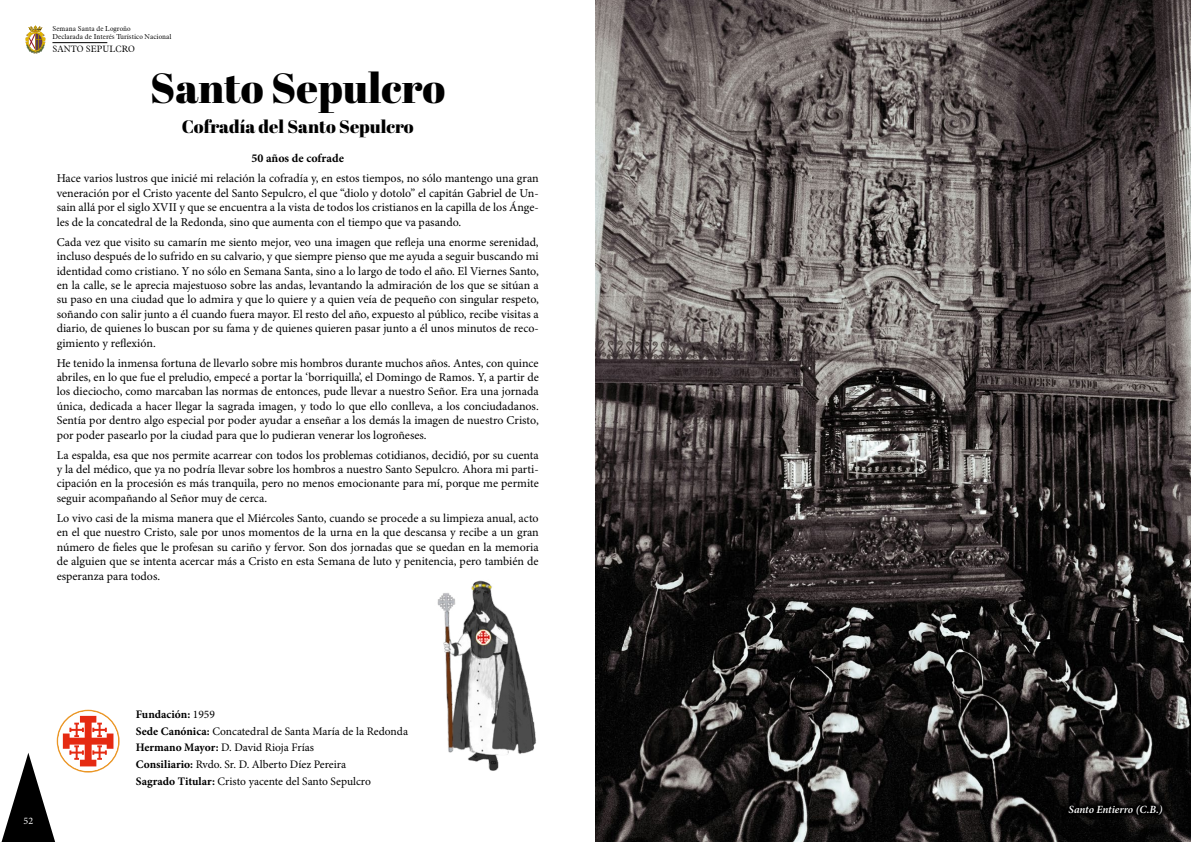
<style>
.page{position:relative;width:1191px;height:842px;background:#fff}
.page>*{position:absolute;margin:0;border:0;box-sizing:border-box;transform-origin:0 0}
.t1{font:42px "Abril Fatface";color:#000}
.t2{font:18px "Abril Fatface";color:#000}
.t3{font:12px/14.4px "Minion Pro";color:#000;text-align:justify}
.t4{font:700 12px "Minion Pro";color:#000}
.t5{font:11.5px/16.6px "Minion Pro";color:#000}
.t6{font:italic 600 11px "Minion Pro";letter-spacing:-.01em;color:#fff}
.t7{font:10px "Minion Pro";color:#fff}
.t8{font:300 9px "Aldine 721 BT";color:#000}
.t9{font:300 7px/8.4px "Aldine 721 BT";color:#000}
.s1{font-weight:700}
</style>
<div class="page">
<svg style="left:25px;top:26px;width:21px;height:28px"></svg>
<hr style="left:52px;top:42px;width:55px;height:1px;background:#000">
<img style="left:437px;top:580px;width:99px;height:191px">
<img style="left:595px;top:0;width:596px;height:842px">
<svg style="left:1063px;top:800px;width:104px;height:20px;background:#090808"></svg>
<svg style="left:2px;top:710px;width:118px;height:132px"></svg>
<p class="t9" style="left:52px;top:24px;width:121px">Semana Santa de Logroño<br>Declarada de Interés Turístico Nacional</p>
<p class="t8" style="left:52px;top:43px;width:84px">SANTO SEPULCRO</p>
<h1 class="t1" style="left:150px;top:58px;width:296px">Santo Sepulcro</h1>
<h2 class="t2" style="left:182px;top:114px;width:233px">Cofradía del Santo Sepulcro</h2>
<p class="t4" style="left:251px;top:150px;width:94px">50 años de cofrade</p>
<p class="t3" style="left:57px;top:172px;width:483px">Hace varios lustros que inicié mi relación la cofradía y, en estos tiempos, no sólo mantengo una gran veneración por el Cristo yacente del Santo Sepulcro, el que “diolo y dotolo” el capitán Gabriel de Un&shy;sain allá por el siglo XVII y que se encuentra a la vista de todos los cristianos en la capilla de los Ánge&shy;les de la concatedral de la Redonda, sino que aumenta con el tiempo que va pasando.</p>
<p class="t3" style="left:57px;top:235px;width:483px">Cada vez que visito su camarín me siento mejor, veo una imagen que refleja una enorme serenidad, incluso después de lo sufrido en su calvario, y que siempre pienso que me ayuda a seguir buscando mi identidad como cristiano. Y no sólo en Semana Santa, sino a lo largo de todo el año. El Viernes Santo, en la calle, se le aprecia majestuoso sobre las andas, levantando la admiración de los que se sitúan a su paso en una ciudad que lo admira y que lo quiere y a quien veía de pequeño con singular respeto, soñando con salir junto a él cuando fuera mayor. El resto del año, expuesto al público, recibe visitas a diario, de quienes lo buscan por su fama y de quienes quieren pasar junto a él unos minutos de reco&shy;gimiento y reflexión.</p>
<p class="t3" style="left:57px;top:356px;width:483px">He tenido la inmensa fortuna de llevarlo sobre mis hombros durante muchos años. Antes, con quince abriles, en lo que fue el preludio, empecé a portar la ‘borriquilla’, el Domingo de Ramos. Y, a partir de los dieciocho, como marcaban las normas de entonces, pude llevar a nuestro Señor. Era una jornada única, dedicada a hacer llegar la sagrada imagen, y todo lo que ello conlleva, a los conciudadanos.<br>Sentía por dentro algo especial por poder ayudar a enseñar a los demás la imagen de nuestro Cristo, por poder pasearlo por la ciudad para que lo pudieran venerar los logroñeses.</p>
<p class="t3" style="left:57px;top:448px;width:483px">La espalda, esa que nos permite acarrear con todos los problemas cotidianos, decidió, por su cuenta y la del médico, que ya no podría llevar sobre los hombros a nuestro Santo Sepulcro. Ahora mi parti&shy;cipación en la procesión es más tranquila, pero no menos emocionante para mí, porque me permite seguir acompañando al Señor muy de cerca.</p>
<p class="t3" style="left:57px;top:511px;width:483px">Lo vivo casi de la misma manera que el Miércoles Santo, cuando se procede a su limpieza anual, acto en el que nuestro Cristo, sale por unos momentos de la urna en la que descansa y recibe a un gran número de fieles que le profesan su cariño y fervor. Son dos jornadas que se quedan en la memoria de alguien que se intenta acercar más a Cristo en esta Semana de luto y penitencia, pero también de esperanza para todos.</p>
<p class="t7" style="left:24px;top:814px;width:11px">52</p>
<p class="t5" style="left:136px;top:707px;width:274px"><span class="s1">Fundación:</span> 1959<br><span class="s1">Sede Canónica:</span> Concatedral de Santa María de la Redonda <span class="s1">Hermano Mayor:</span> D. David Rioja Frías<br><span class="s1">Consiliario:</span> Rvdo. Sr. D. Alberto Díez Pereira<br><span class="s1">Sagrado Titular:</span> Cristo yacente del Santo Sepulcro</p>
<p class="t6" style="left:1068px;top:802px;width:95px">Santo Entierro (C.B.)</p>
</div>
